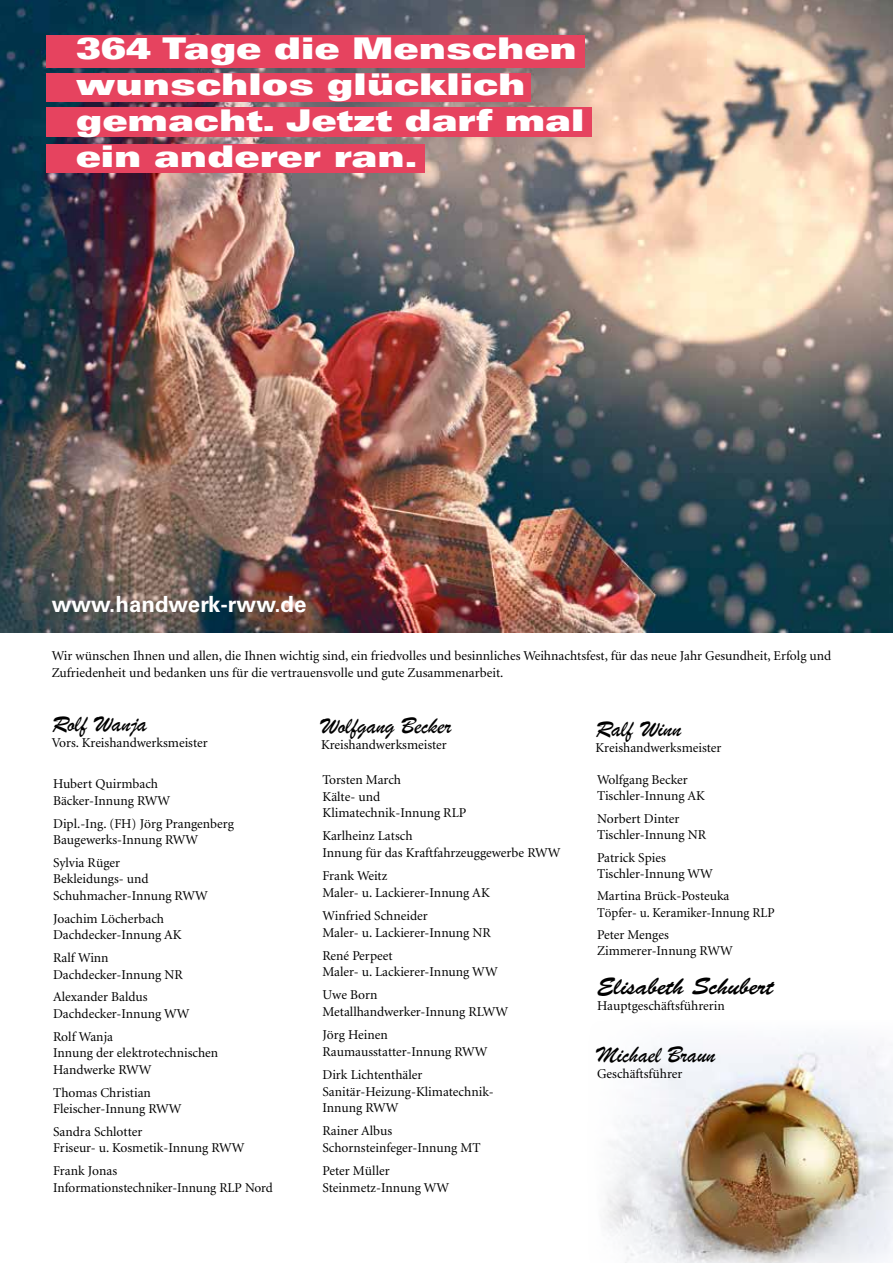
<style>
.page{position:relative;width:893px;height:1263px;background:#fff}
.page>*{position:absolute;margin:0;border:0;box-sizing:border-box;transform-origin:0 0}
.t1{font:900 expanded 29.85px/35.8px "Univers LT";color:#fff}
.t2{font:24px "Brush Script";color:#000}
.t3{font:24px "Brush Script Std";color:#000}
.t4{font:700 22.2px "Univers LT";color:#fff}
.t5{font:13.5px/16.6px "Minion LT";color:#000}
</style>
<div class="page">
<img style="left:605px;top:1036px;width:288px;height:227px">
<img style="left:0;top:0;width:893px;height:632px">
<div style="left:46px;top:35px;width:538px;height:33px;background:#e6435f"></div>
<div style="left:46px;top:73px;width:485px;height:29px;background:#e6435f"></div>
<div style="left:46px;top:107px;width:546px;height:29px;background:#e6435f"></div>
<div style="left:46px;top:144px;width:378px;height:28px;background:#e6435f"></div>
<h1 class="t1" style="left:76px;top:30px;width:510px">364 Tage die Menschen wunschlos glücklich gemacht. Jetzt darf mal ein anderer ran.</h1>
<h3 class="t4" style="left:52px;top:591px;width:256px">www.handwerk-rww.de</h3>
<p class="t5" style="left:52px;top:648px;width:781px;line-height:16.2px">Wir wünschen Ihnen und allen, die Ihnen wichtig sind, ein friedvolles und besinnliches Weihnachtsfest, für das neue Jahr Gesundheit, Erfolg und<br>Zufriedenheit und bedanken uns für die vertrauensvolle und gute Zusammenarbeit.</p>
<h2 class="t2" style="left:52px;top:709px;width:97px">Rolf Wanja</h2>
<p class="t5" style="left:52px;top:735px;width:158px">Vors. Kreishandwerksmeister</p>
<p class="t5" style="left:53px;top:776px;width:119px">Hubert Quirmbach<br>Bäcker-Innung RWW</p>
<p class="t5" style="left:53px;top:815px;width:182px">Dipl.-Ing. (FH) Jörg Prangenberg<br>Baugewerks-Innung RWW</p>
<p class="t5" style="left:53px;top:855px;width:156px">Sylvia Rüger<br>Bekleidungs- und<br>Schuhmacher-Innung RWW</p>
<p class="t5" style="left:53px;top:911px;width:130px">Joachim Löcherbach<br>Dachdecker-Innung AK</p>
<p class="t5" style="left:53px;top:950px;width:131px">Ralf Winn<br>Dachdecker-Innung NR</p>
<p class="t5" style="left:53px;top:989px;width:138px">Alexander Baldus<br>Dachdecker-Innung WW</p>
<p class="t5" style="left:53px;top:1029px;width:167px">Rolf Wanja<br>Innung der elektrotechnischen<br>Handwerke RWW</p>
<p class="t5" style="left:53px;top:1084px;width:130px">Thomas Christian<br>Fleischer-Innung RWW</p>
<p class="t5" style="left:53px;top:1124px;width:193px">Sandra Schlotter<br>Friseur- u. Kosmetik-Innung RWW</p>
<p class="t5" style="left:53px;top:1163px;width:221px">Frank Jonas<br>Informationstechniker-Innung RLP Nord</p>
<h2 class="t2" style="left:321px;top:711px;width:132px">Wolfgang Becker</h2>
<p class="t5" style="left:321px;top:737px;width:127px">Kreishandwerksmeister</p>
<p class="t5" style="left:322px;top:772px;width:145px">Torsten March<br>Kälte- und<br>Klimatechnik-Innung RLP</p>
<p class="t5" style="left:322px;top:828px;width:240px">Karlheinz Latsch<br>Innung für das Kraftfahrzeuggewerbe RWW</p>
<p class="t5" style="left:322px;top:868px;width:169px">Frank Weitz<br>Maler- u. Lackierer-Innung AK</p>
<p class="t5" style="left:322px;top:908px;width:170px">Winfried Schneider<br>Maler- u. Lackierer-Innung NR</p>
<p class="t5" style="left:322px;top:947px;width:177px">René Perpeet<br>Maler- u. Lackierer-Innung WW</p>
<p class="t5" style="left:322px;top:987px;width:187px">Uwe Born<br>Metallhandwerker-Innung RLWW</p>
<p class="t5" style="left:322px;top:1027px;width:167px">Jörg Heinen<br>Raumausstatter-Innung RWW</p>
<p class="t5" style="left:322px;top:1067px;width:173px">Dirk Lichtenthäler<br>Sanitär-Heizung-Klimatechnik-<br>Innung RWW</p>
<p class="t5" style="left:322px;top:1123px;width:160px">Rainer Albus<br>Schornsteinfeger-Innung MT</p>
<p class="t5" style="left:322px;top:1163px;width:128px">Peter Müller<br>Steinmetz-Innung WW</p>
<h2 class="t2" style="left:596px;top:714px;width:87px">Ralf Winn</h2>
<p class="t5" style="left:596px;top:740px;width:127px">Kreishandwerksmeister</p>
<p class="t5" style="left:597px;top:772px;width:109px;line-height:16.2px">Wolfgang Becker<br>Tischler-Innung AK</p>
<p class="t5" style="left:597px;top:811px;width:110px;line-height:16.2px">Norbert Dinter<br>Tischler-Innung NR</p>
<p class="t5" style="left:597px;top:850px;width:117px;line-height:16.2px">Patrick Spies<br>Tischler-Innung WW</p>
<p class="t5" style="left:597px;top:888px;width:179px;line-height:16.2px">Martina Brück-Posteuka<br>Töpfer- u. Keramiker-Innung RLP</p>
<p class="t5" style="left:597px;top:927px;width:137px;line-height:16.2px">Peter Menges<br>Zimmerer-Innung RWW</p>
<h2 class="t3" style="left:597px;top:972px;width:178px">Elisabeth Schubert</h2>
<p class="t5" style="left:597px;top:998px;width:129px">Hauptgeschäftsführerin</p>
<h2 class="t2" style="left:597px;top:1040px;width:120px">Michael Braun</h2>
<p class="t5" style="left:597px;top:1066px;width:87px">Geschäftsführer</p>
</div>
